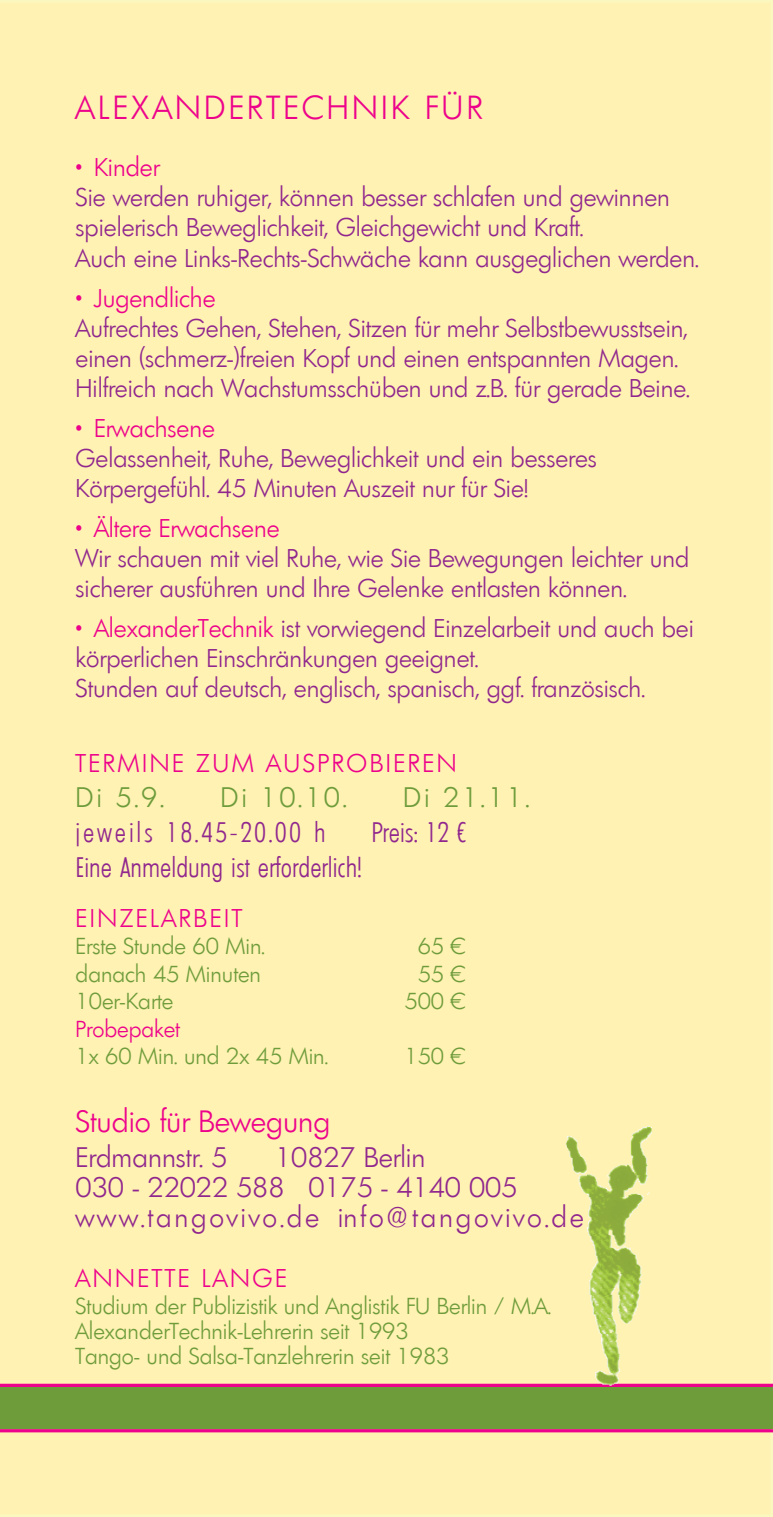
<style>
.page{position:relative;width:773px;height:1517px;background:#fff}
.page>*{position:absolute;margin:0;border:0;box-sizing:border-box;transform-origin:0 0}
.t1{font:300 32.5px "Limerick";letter-spacing:.1em;color:#ed028c}
.t2{font:300 30px "Limerick";color:#ed028c}
.t3{font:300 27.5px/30px "Limerick";color:#90278e}
.t4{font:300 condensed 27.5px "Limerick";color:#90278e}
.t5{font:300 27.5px "Limerick";letter-spacing:.1em;color:#6e9c3b}
.t6{font:300 condensed 27.5px "Limerick";letter-spacing:.1em;color:#90278e}
.t7{font:300 25px/30px "Limerick";color:#90278e}
.t8{font:300 25px "Limerick";letter-spacing:.1em;color:#ed028c}
.t9{font:300 22.5px/25px "Limerick";color:#6e9c3b}
.t10{font:300 22.5px "Limerick";color:#ed028c}
.s1{font-weight:400;font-size:40px;color:#ed028c}
.s2{color:#ed028c}
</style>
<div class="page">
<div style="left:0;top:0;width:772px;height:1517px;background:#fff2b3"></div>
<svg style="left:0;top:1383px;width:772px;height:49px"></svg>
<img style="left:539px;top:1115px;width:124px;height:302px">
<h1 class="t1" style="left:76px;top:87px;width:408px">ALEXANDERTECHNIK FÜR</h1>
<p class="t7" style="left:76px;top:153px;width:624px"><span class="s1">•</span> <span class="s2">Kinder<br></span>Sie werden ruhiger, können besser schlafen und gewinnen spielerisch Beweglichkeit, Gleichgewicht und Kraft.<br>Auch eine Links-Rechts-Schwäche kann ausgeglichen werden.</p>
<p class="t7" style="left:76px;top:283px;width:615px"><span class="s1">•</span> <span class="s2">Jugendliche<br></span>Aufrechtes Gehen, Stehen, Sitzen für mehr Selbstbewusstsein, einen (schmerz-)freien Kopf und einen entspannten Magen.<br>Hilfreich nach Wachstumsschüben und z.B. für gerade Beine.</p>
<p class="t7" style="left:76px;top:413px;width:522px"><span class="s1">•</span> <span class="s2">Erwachsene<br></span>Gelassenheit, Ruhe, Beweglichkeit und ein besseres<br>Körpergefühl. 45 Minuten Auszeit nur für Sie!</p>
<p class="t7" style="left:76px;top:513px;width:615px"><span class="s1">•</span> <span class="s2">Ältere Erwachsene<br></span>Wir schauen mit viel Ruhe, wie Sie Bewegungen leichter und sicherer ausführen und Ihre Gelenke entlasten können.</p>
<p class="t7" style="left:76px;top:613px;width:619px"><span class="s1">•</span> <span class="s2">AlexanderTechnik</span> ist vorwiegend Einzelarbeit und auch bei körperlichen Einschränkungen geeignet.<br>Stunden auf deutsch, englisch, spanisch, ggf. französisch.</p>
<p class="t8" style="left:76px;top:747px;width:382px">TERMINE ZUM AUSPROBIEREN</p>
<p class="t5" style="left:76px;top:780px;width:90px">Di 5.9.</p>
<p class="t5" style="left:220px;top:780px;width:128px">Di 10.10.</p>
<p class="t5" style="left:403px;top:780px;width:128px">Di 21.11.</p>
<p class="t6" style="left:76px;top:816px;width:252px">jeweils 18.45-20.00 h</p>
<p class="t4" style="left:371px;top:816px;width:96px">Preis: 12 €</p>
<p class="t4" style="left:76px;top:851px;width:288px">Eine Anmeldung ist erforderlich!</p>
<p class="t8" style="left:76px;top:902px;width:168px">EINZELARBEIT</p>
<p class="t9" style="left:76px;top:933px;width:191px">Erste Stunde 60 Min.</p>
<p class="t9" style="left:417px;top:933px;width:49px">65 €</p>
<p class="t9" style="left:76px;top:961px;width:187px">danach 45 Minuten</p>
<p class="t9" style="left:417px;top:961px;width:49px">55 €</p>
<p class="t9" style="left:76px;top:988px;width:99px">10er-Karte</p>
<p class="t9" style="left:404px;top:988px;width:63px">500 €</p>
<p class="t10" style="left:76px;top:1015px;width:106px">Probepaket</p>
<p class="t9" style="left:76px;top:1043px;width:254px">1x 60 Min. und 2x 45 Min.</p>
<p class="t9" style="left:404px;top:1043px;width:63px">150 €</p>
<p class="t2" style="left:76px;top:1102px;width:256px">Studio für Bewegung</p>
<p class="t3" style="left:76px;top:1142px;width:153px">Erdmannstr. 5</p>
<p class="t3" style="left:76px;top:1142px;width:509px;text-indent:199px">10827 Berlin<br>030 - 22022 588 0175 - 4140 005 www.tangovivo.de info@tangovivo.de</p>
<p class="t8" style="left:76px;top:1262px;width:212px">ANNETTE LANGE</p>
<p class="t9" style="left:76px;top:1293px;width:477px">Studium der Publizistik und Anglistik FU Berlin / M.A.<br>AlexanderTechnik-Lehrerin seit 1993<br>Tango- und Salsa-Tanzlehrerin seit 1983</p>
</div>
